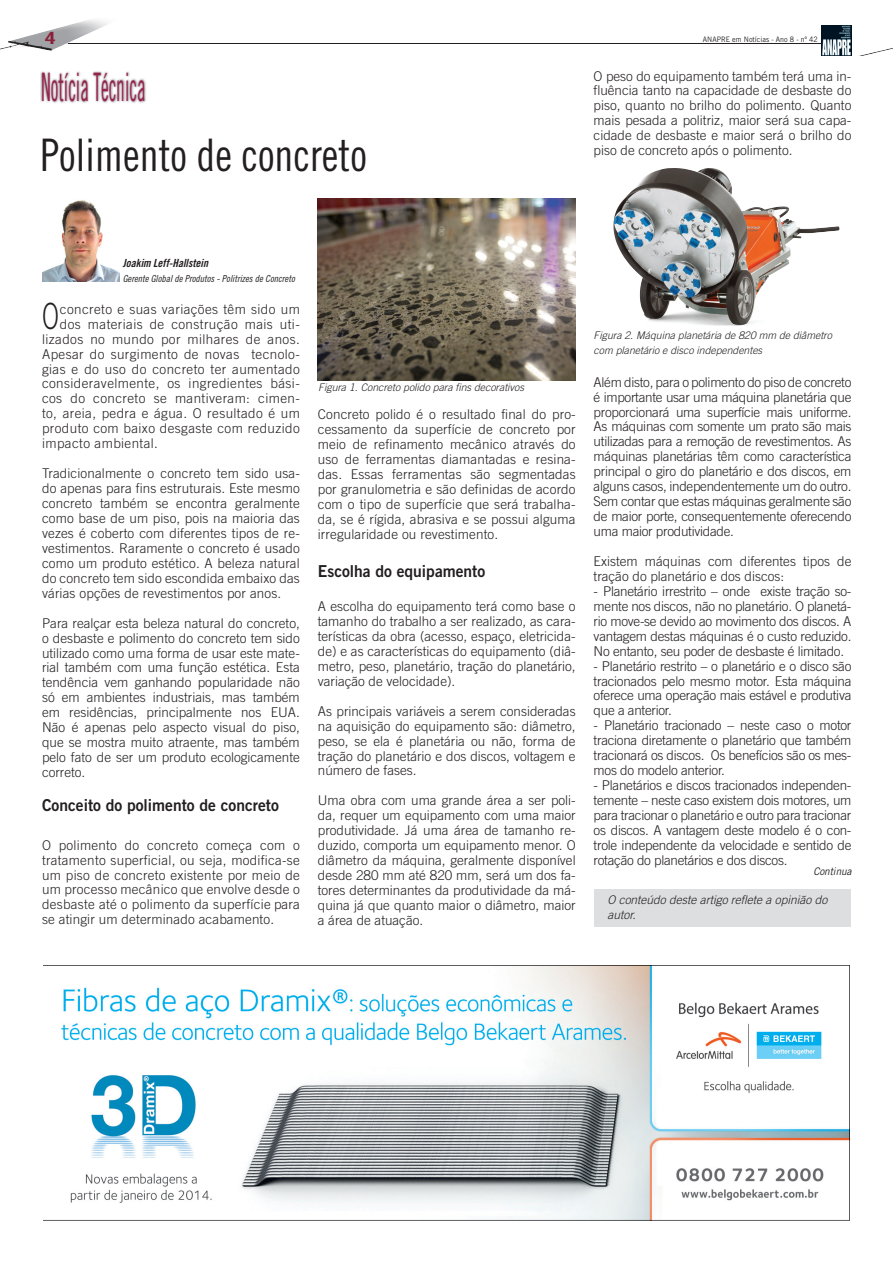
<style>
.page{position:relative;width:893px;height:1263px;background:#fff}
.page>*{position:absolute;margin:0;border:0;box-sizing:border-box;transform-origin:0 0}
.t1{font:44.85px "Trade Gothic Cond Eighteen";color:#231f20;scale:.95 1}
.t2{font:39.3px "Trade Gothic Cond Eighteen";color:#96234d;scale:.5 1}
.t3{font:300 36.15px "Trade Gothic";color:#231f20;scale:.7 1}
.t4{font:16.8px "Trade Gothic Bold Cond Twenty";color:#882139;scale:1.5 1}
.t5{font:16.5px "Trade Gothic Bold Two";color:#231f20;scale:.95 1}
.t6{font:300 13.5px/15px "Trade Gothic";color:#231f20;text-align:justify}
.t7{font:300 13.5px "Trade Gothic";letter-spacing:.03em;color:#231f20}
.t8{font:italic 300 12px/15px "Trade Gothic";color:#231f20}
.t9{font:11.25px "Trade Gothic Bold Cond Twenty Obl";color:#231f20}
.t10{font:italic 300 10.5px/15px "Trade Gothic";color:#231f20}
.t11{font:italic 10.5px "Trade Gothic";letter-spacing:-.01em;color:#231f20;scale:.95 1}
.t12{font:9.75px "Trade Gothic Cond Eighteen Obl";color:#231f20}
.t13{font:7.5px "Trade Gothic";color:#231f20;scale:.95 1}
</style>
<div class="page">
<hr style="left:68px;top:43px;width:757px;height:1px;background:#231f20">
<img style="left:0;top:19px;width:107px;height:32px">
<img style="left:821px;top:26px;width:15px;height:29px">
<img style="left:836px;top:25px;width:57px;height:30px">
<img style="left:44px;top:965px;width:805px;height:255px">
<img style="left:42px;top:200px;width:78px;height:82px">
<div style="left:595px;top:889px;width:256px;height:37px;background:#dddee0"></div>
<img style="left:318px;top:198px;width:258px;height:183px">
<img style="left:613px;top:168px;width:227px;height:158px">
<div style="left:40px;top:70px;width:107px;height:34px;background:#231f20;opacity:.63"></div>
<p class="t4" style="left:45px;top:28px;width:9px">4</p>
<p class="t13" style="left:703px;top:35px;width:122px">ANAPRE em Notícias - Ano 8 - nº 42</p>
<p class="t2" style="left:41px;top:63px;width:211px">Notícia Técnica</p>
<p class="t1" style="left:40px;top:128px;width:345px">Polimento de concreto</p>
<p class="t6" style="left:594px;top:68px;width:259px">O peso do equipamento também terá uma in&shy;fluência tanto na capacidade de desbaste do piso, quanto no brilho do polimento. Quanto mais pesada a politriz, maior será sua capa&shy;cidade de desbaste e maior será o brilho do piso de concreto após o polimento.</p>
<p class="t9" style="left:123px;top:256px;width:87px">Joakim Leff-Hallstein</p>
<p class="t12" style="left:123px;top:273px;width:174px">Gerente Global de Produtos - Politrizes de Concreto</p>
<p class="t3" style="left:42px;top:294px;width:26px">O</p>
<p class="t7" style="left:60px;top:301px;width:241px">concreto e suas variações têm sido um</p>
<p class="t7" style="left:60px;top:316px;width:241px">dos materiais de construção mais uti-</p>
<p class="t7" style="left:42px;top:331px;width:259px">lizados no mundo por milhares de anos.</p>
<p class="t7" style="left:42px;top:346px;width:259px">Apesar do surgimento de novas tecnolo-</p>
<p class="t7" style="left:42px;top:361px;width:259px">gias e do uso do concreto ter aumentado</p>
<p class="t7" style="left:42px;top:376px;width:259px">consideravelmente, os ingredientes bási-</p>
<p class="t7" style="left:42px;top:391px;width:259px">cos do concreto se mantiveram: cimen-</p>
<p class="t7" style="left:42px;top:405px;width:259px">to, areia, pedra e água. O resultado é um</p>
<p class="t7" style="left:42px;top:420px;width:259px">produto com baixo desgaste com reduzido</p>
<p class="t7" style="left:42px;top:435px;width:117px">impacto ambiental.</p>
<p class="t6" style="left:42px;top:466px;width:259px">Tradicionalmente o concreto tem sido usa&shy;do apenas para fins estruturais. Este mesmo concreto também se encontra geralmente como base de um piso, pois na maioria das vezes é coberto com diferentes tipos de re&shy;vestimentos. Raramente o concreto é usado como um produto estético. A beleza natural do concreto tem sido escondida embaixo das várias opções de revestimentos por anos.</p>
<p class="t6" style="left:42px;top:615px;width:259px">Para realçar esta beleza natural do concreto, o desbaste e polimento do concreto tem sido utilizado como uma forma de usar este mate&shy;rial também com uma função estética. Esta tendência vem ganhando popularidade não só em ambientes industriais, mas também em residências, principalmente nos EUA.<br>Não é apenas pelo aspecto visual do piso, que se mostra muito atraente, mas também pelo fato de ser um produto ecologicamente correto.</p>
<p class="t5" style="left:42px;top:795px;width:251px">Conceito do polimento de concreto</p>
<p class="t6" style="left:42px;top:837px;width:259px">O polimento do concreto começa com o tratamento superficial, ou seja, modifica-se um piso de concreto existente por meio de um processo mecânico que envolve desde o desbaste até o polimento da superfície para se atingir um determinado acabamento.</p>
<p class="t10" style="left:318px;top:379px;width:207px">Figura 1. Concreto polido para fins decorativos</p>
<p class="t6" style="left:318px;top:406px;width:259px">Concreto polido é o resultado final do pro&shy;cessamento da superfície de concreto por meio de refinamento mecânico através do uso de ferramentas diamantadas e resina&shy;das. Essas ferramentas são segmentadas por granulometria e são definidas de acordo com o tipo de superfície que será trabalha&shy;da, se é rígida, abrasiva e se possui alguma irregularidade ou revestimento.</p>
<p class="t5" style="left:318px;top:561px;width:178px">Escolha do equipamento</p>
<p class="t6" style="left:318px;top:598px;width:259px">A escolha do equipamento terá como base o tamanho do trabalho a ser realizado, as cara&shy;terísticas da obra (acesso, espaço, eletricida&shy;de) e as características do equipamento (diâ&shy;metro, peso, planetário, tração do planetário, variação de velocidade).</p>
<p class="t6" style="left:318px;top:703px;width:259px">As principais variáveis a serem consideradas na aquisição do equipamento são: diâmetro, peso, se ela é planetária ou não, forma de tração do planetário e dos discos, voltagem e número de fases.</p>
<p class="t6" style="left:318px;top:793px;width:259px">Uma obra com uma grande área a ser poli&shy;da, requer um equipamento com uma maior produtividade. Já uma área de tamanho re&shy;duzido, comporta um equipamento menor. O diâmetro da máquina, geralmente disponível desde 280 mm até 820 mm, será um dos fa&shy;tores determinantes da produtividade da má&shy;quina já que quanto maior o diâmetro, maior a área de atuação.</p>
<p class="t10" style="left:594px;top:327px;width:240px">Figura 2. Máquina planetária de 820 mm de diâmetro com planetário e disco independentes</p>
<p class="t6" style="left:594px;top:374px;width:259px">Além disto, para o polimento do piso de concreto é importante usar uma máquina planetária que proporcionará uma superfície mais uniforme.<br>As máquinas com somente um prato são mais utilizadas para a remoção de revestimentos. As máquinas planetárias têm como característica principal o giro do planetário e dos discos, em alguns casos, independentemente um do outro.<br>Sem contar que estas máquinas geralmente são de maior porte, consequentemente oferecendo uma maior produtividade.</p>
<p class="t6" style="left:594px;top:553px;width:259px">Existem máquinas com diferentes tipos de tração do planetário e dos discos:</p>
<p class="t6" style="left:594px;top:583px;width:259px">- Planetário irrestrito – onde existe tração so&shy;mente nos discos, não no planetário. O planetá&shy;rio move-se devido ao movimento dos discos. A vantagem destas máquinas é o custo reduzido.<br>No entanto, seu poder de desbaste é limitado.</p>
<p class="t6" style="left:594px;top:658px;width:259px">- Planetário restrito – o planetário e o disco são tracionados pelo mesmo motor. Esta máquina oferece uma operação mais estável e produtiva que a anterior.</p>
<p class="t6" style="left:594px;top:718px;width:259px">- Planetário tracionado – neste caso o motor traciona diretamente o planetário que também tracionará os discos. Os benefícios são os mes&shy;mos do modelo anterior.</p>
<p class="t6" style="left:594px;top:778px;width:259px">- Planetários e discos tracionados independen&shy;temente – neste caso existem dois motores, um para tracionar o planetário e outro para tracionar os discos. A vantagem deste modelo é o con&shy;trole independente da velocidade e sentido de rotação do planetários e dos discos.</p>
<p class="t8" style="left:607px;top:892px;width:221px">O conteúdo deste artigo reflete a opinião do autor.</p>
<p class="t11" style="left:813px;top:864px;width:42px">Continua</p>
</div>
